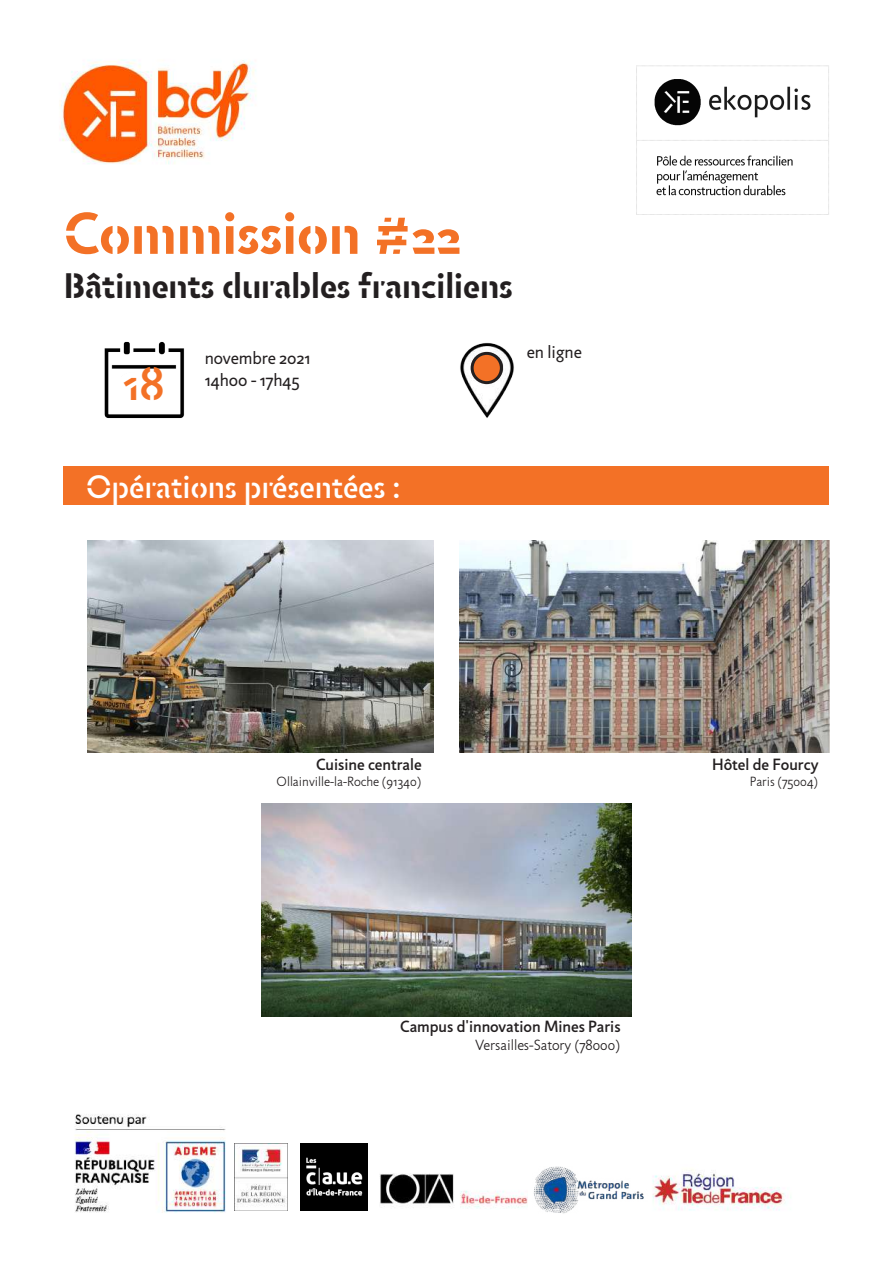
<style>
.page{position:relative;width:893px;height:1263px;background:#fff}
.page>*{position:absolute;margin:0;border:0;box-sizing:border-box;transform-origin:0 0}
.t1{font:700 60px "Jigsaw Stencil";color:#f37126}
.t2{font:500 48px "Jigsaw Stencil";color:#f37126}
.t3{font:700 36px "Jigsaw Stencil";color:#231f20}
.t4{font:500 33px "Jigsaw Stencil";color:#fff}
.t5{font:18px/21.6px "Jigsaw";color:#231f20}
.t6{font:500 16.5px "Jigsaw";color:#231f20}
.t7{font:300 15px "Jigsaw";color:#231f20}
.t8{font:300 13.5px "Jigsaw";color:#231f20}
.s1{font-size:52.5px}
</style>
<div class="page">
<img style="left:87px;top:540px;width:347px;height:213px">
<img style="left:459px;top:540px;width:370px;height:213px">
<img style="left:261px;top:804px;width:370px;height:212px">
<img style="left:59px;top:60px;width:197px;height:104px">
<img style="left:636px;top:65px;width:193px;height:150px">
<img style="left:104px;top:341px;width:81px;height:78px">
<div style="left:118px;top:372px;width:50px;height:40px;background:#fff;border-radius:13px"></div>
<img style="left:460px;top:342px;width:54px;height:76px">
<img style="left:472px;top:353px;width:29px;height:30px;border-radius:15px">
<div style="left:471px;top:352px;width:32px;height:32px;border:3px solid #231f20;border-radius:50%"></div>
<div style="left:64px;top:466px;width:765px;height:38px;background:#f37126"></div>
<img style="left:74px;top:1114px;width:152px;height:99px">
<img style="left:652px;top:1169px;width:139px;height:42px">
<img style="left:234px;top:1143px;width:53px;height:68px">
<img style="left:380px;top:1173px;width:146px;height:35px">
<img style="left:300px;top:1143px;width:68px;height:67px">
<img style="left:526px;top:1166px;width:118px;height:48px">
<h1 class="t1" style="left:64px;top:195px;width:399px">Commission <span class="s1">#22</span></h1>
<h3 class="t3" style="left:64px;top:262px;width:450px">Bâtiments durables franciliens</h3>
<h2 class="t2" style="left:123px;top:354px;width:43px">18</h2>
<p class="t5" style="left:205px;top:347px;width:107px">novembre 2021<br>14h00 - 17h45</p>
<p class="t5" style="left:527px;top:341px;width:56px">en ligne</p>
<h3 class="t4" style="left:86px;top:466px;width:316px">Opérations présentées :</h3>
<p class="t6" style="left:316px;top:755px;width:107px">Cuisine centrale</p>
<p class="t8" style="left:277px;top:774px;width:147px">Ollainville-la-Roche (91340)</p>
<p class="t6" style="left:400px;top:1016px;width:222px">Campus d'innovation Mines Paris</p>
<p class="t7" style="left:475px;top:1036px;width:147px">Versailles-Satory (78000)</p>
<p class="t6" style="left:712px;top:755px;width:108px">Hôtel de Fourcy</p>
<p class="t8" style="left:750px;top:774px;width:70px">Paris (75004)</p>
</div>
